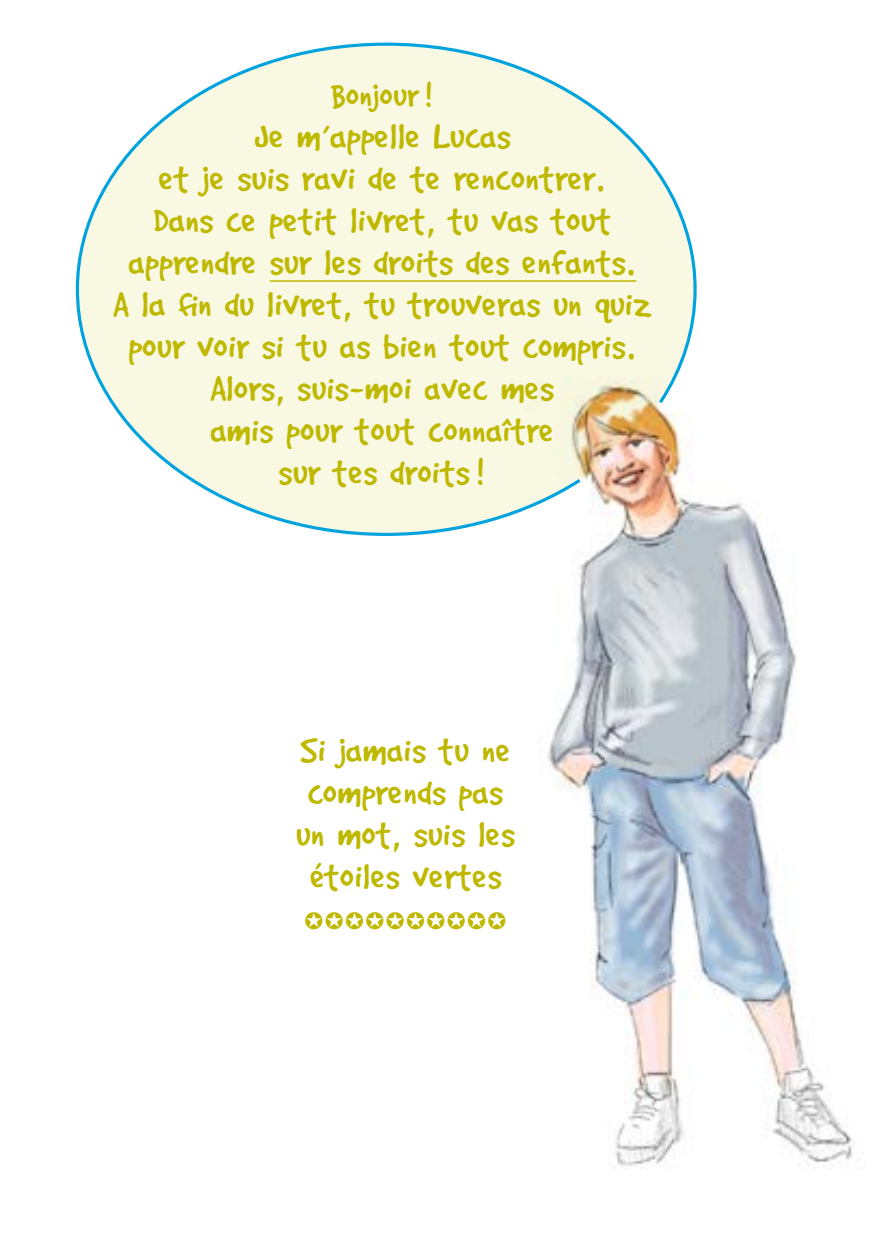
<style>
.page{position:relative;width:893px;height:1259px;background:#fff}
.page>*{position:absolute;margin:0;border:0;box-sizing:border-box;transform-origin:0 0}
.t1{font:39px/42px "Campbell Toddler";color:#beb800;text-align:center}
.t2{font:36.3px "Campbell Toddler";color:#beb800}
.t3{font:24px "Zapf Dingbats ITC";color:#beb800}
</style>
<div class="page">
<svg style="left:75px;top:42px;width:622px;height:494px;fill:#f9f8e3"></svg>
<hr style="left:270px;top:280px;width:366px;height:2px;background:#beb800">
<img style="left:487px;top:378px;width:366px;height:788px">
<p class="t2" style="left:331px;top:75px;width:105px">Bonjour!</p>
<p class="t1" style="left:113px;top:115px;width:540px">Je m’appelle Lucas<br>et je suis ravi de te rencontrer.<br>Dans ce petit livret, tu vas tout apprendre sur les droits des enfants.<br>A la fin du livret, tu trouveras un quiz pour voir si tu as bien tout compris.<br>Alors, suis-moi avec mes<br>amis pour tout connaître<br>sur tes droits!</p>
<p class="t1" style="left:296px;top:729px;width:221px">Si jamais tu ne comprends pas un mot, suis les étoiles vertes</p>
<p class="t3" style="left:305px;top:909px;width:203px">✪ ✪ ✪ ✪ ✪ ✪ ✪ ✪ ✪ ✪</p>
</div>
